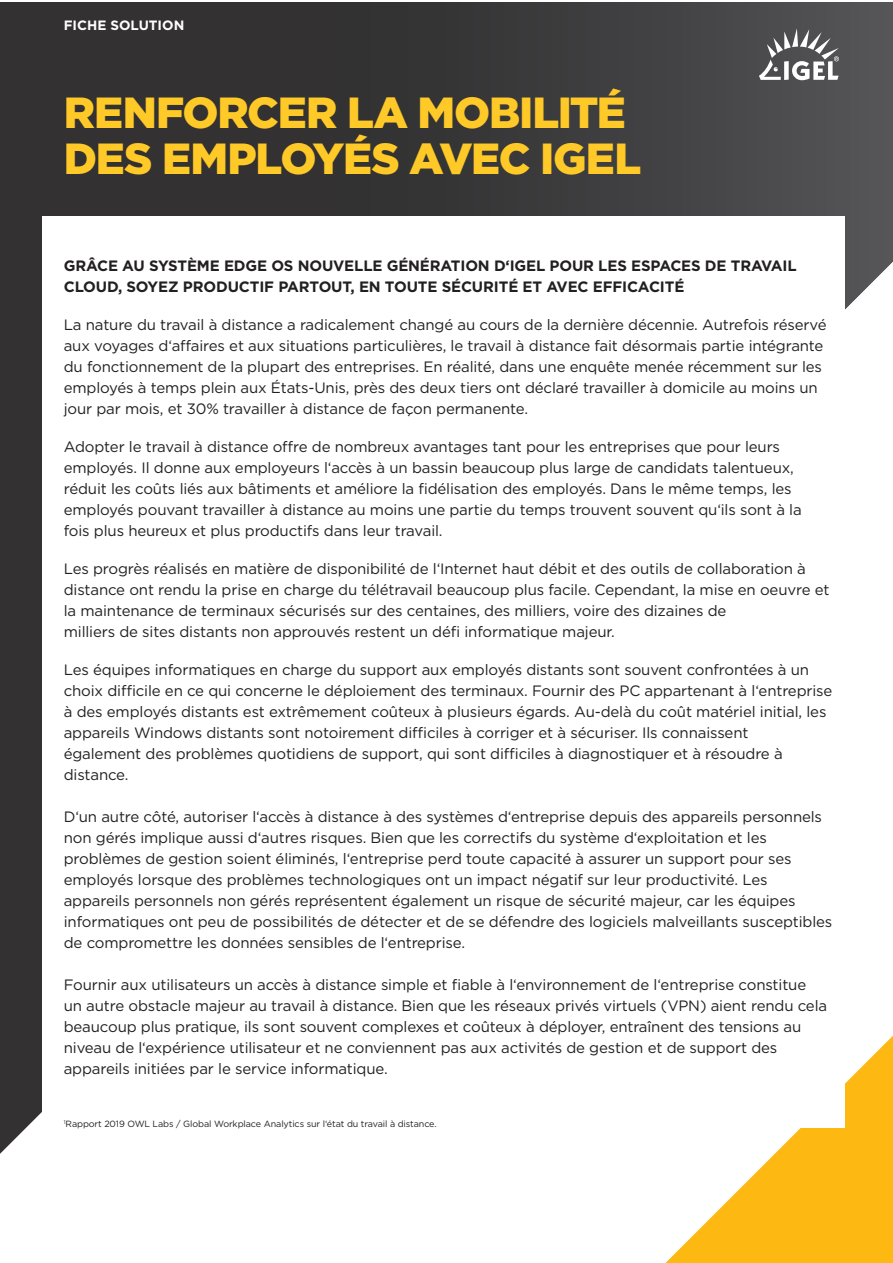
<style>
.page{position:relative;width:893px;height:1263px;background:#fff}
.page>*{position:absolute;margin:0;border:0;box-sizing:border-box;transform-origin:0 0}
.t1{font:900 43.5px/46.5px "Gotham";letter-spacing:-.025em;color:#ffc927}
.t2{font:15px/21px "Gotham";letter-spacing:-.01em;color:#221f1f}
.t3{font:700 15px/21px "Gotham";letter-spacing:-.01em;color:#221f1f}
.t4{font:700 13.5px "Gotham";color:#fff}
.t5{font:9px "Gotham";letter-spacing:-.01em;color:#221f1f}
</style>
<div class="page">
<svg style="left:665px;top:1154px;width:228px;height:109px;fill:#fdb812"></svg>
<img style="left:0;top:2px;width:893px;height:1152px">
<div style="left:43px;top:216px;width:802px;height:911px;background:#fff"></div>
<svg style="left:759px;top:28px;width:80px;height:52px"></svg>
<p class="t4" style="left:64px;top:17px;width:122px">FICHE SOLUTION</p>
<h1 class="t1" style="left:64px;top:89px;width:579px">RENFORCER LA MOBILITÉ<br>DES EMPLOYÉS AVEC IGEL</h1>
<p class="t3" style="left:64px;top:255px;width:734px">GRÂCE AU SYSTÈME EDGE OS NOUVELLE GÉNÉRATION D‘IGEL POUR LES ESPACES DE TRAVAIL<br>CLOUD, SOYEZ PRODUCTIF PARTOUT, EN TOUTE SÉCURITÉ ET AVEC EFFICACITÉ</p>
<p class="t2" style="left:64px;top:314px;width:764px">La nature du travail à distance a radicalement changé au cours de la dernière décennie. Autrefois réservé aux voyages d‘affaires et aux situations particulières, le travail à distance fait désormais partie intégrante du fonctionnement de la plupart des entreprises. En réalité, dans une enquête menée récemment sur les employés à temps plein aux États-Unis, près des deux tiers ont déclaré travailler à domicile au moins un jour par mois, et 30% travailler à distance de façon permanente.</p>
<p class="t2" style="left:64px;top:436px;width:739px">Adopter le travail à distance offre de nombreux avantages tant pour les entreprises que pour leurs employés. Il donne aux employeurs l‘accès à un bassin beaucoup plus large de candidats talentueux, réduit les coûts liés aux bâtiments et améliore la fidélisation des employés. Dans le même temps, les employés pouvant travailler à distance au moins une partie du temps trouvent souvent qu‘ils sont à la fois plus heureux et plus productifs dans leur travail.</p>
<p class="t2" style="left:64px;top:558px;width:767px">Les progrès réalisés en matière de disponibilité de l‘Internet haut débit et des outils de collaboration à distance ont rendu la prise en charge du télétravail beaucoup plus facile. Cependant, la mise en oeuvre et la maintenance de terminaux sécurisés sur des centaines, des milliers, voire des dizaines de<br>milliers de sites distants non approuvés restent un défi informatique majeur.</p>
<p class="t2" style="left:64px;top:659px;width:770px">Les équipes informatiques en charge du support aux employés distants sont souvent confrontées à un choix difficile en ce qui concerne le déploiement des terminaux. Fournir des PC appartenant à l‘entreprise à des employés distants est extrêmement coûteux à plusieurs égards. Au-delà du coût matériel initial, les appareils Windows distants sont notoirement difficiles à corriger et à sécuriser. Ils connaissent<br>également des problèmes quotidiens de support, qui sont difficiles à diagnostiquer et à résoudre à distance.</p>
<p class="t2" style="left:64px;top:806px;width:770px">D‘un autre côté, autoriser l‘accès à distance à des systèmes d‘entreprise depuis des appareils personnels non gérés implique aussi d‘autres risques. Bien que les correctifs du système d‘exploitation et les problèmes de gestion soient éliminés, l‘entreprise perd toute capacité à assurer un support pour ses employés lorsque des problèmes technologiques ont un impact négatif sur leur productivité. Les appareils personnels non gérés représentent également un risque de sécurité majeur, car les équipes informatiques ont peu de possibilités de détecter et de se défendre des logiciels malveillants susceptibles de compromettre les données sensibles de l‘entreprise.</p>
<p class="t2" style="left:64px;top:974px;width:765px">Fournir aux utilisateurs un accès à distance simple et fiable à l‘environnement de l‘entreprise constitue un autre obstacle majeur au travail à distance. Bien que les réseaux privés virtuels (VPN) aient rendu cela beaucoup plus pratique, ils sont souvent complexes et coûteux à déployer, entraînent des tensions au niveau de l‘expérience utilisateur et ne conviennent pas aux activités de gestion et de support des appareils initiées par le service informatique.</p>
<p class="t5" style="left:64px;top:1119px;width:374px"><sup>1</sup>Rapport 2019 OWL Labs / Global Workplace Analytics sur l‘état du travail à distance.</p>
</div>
